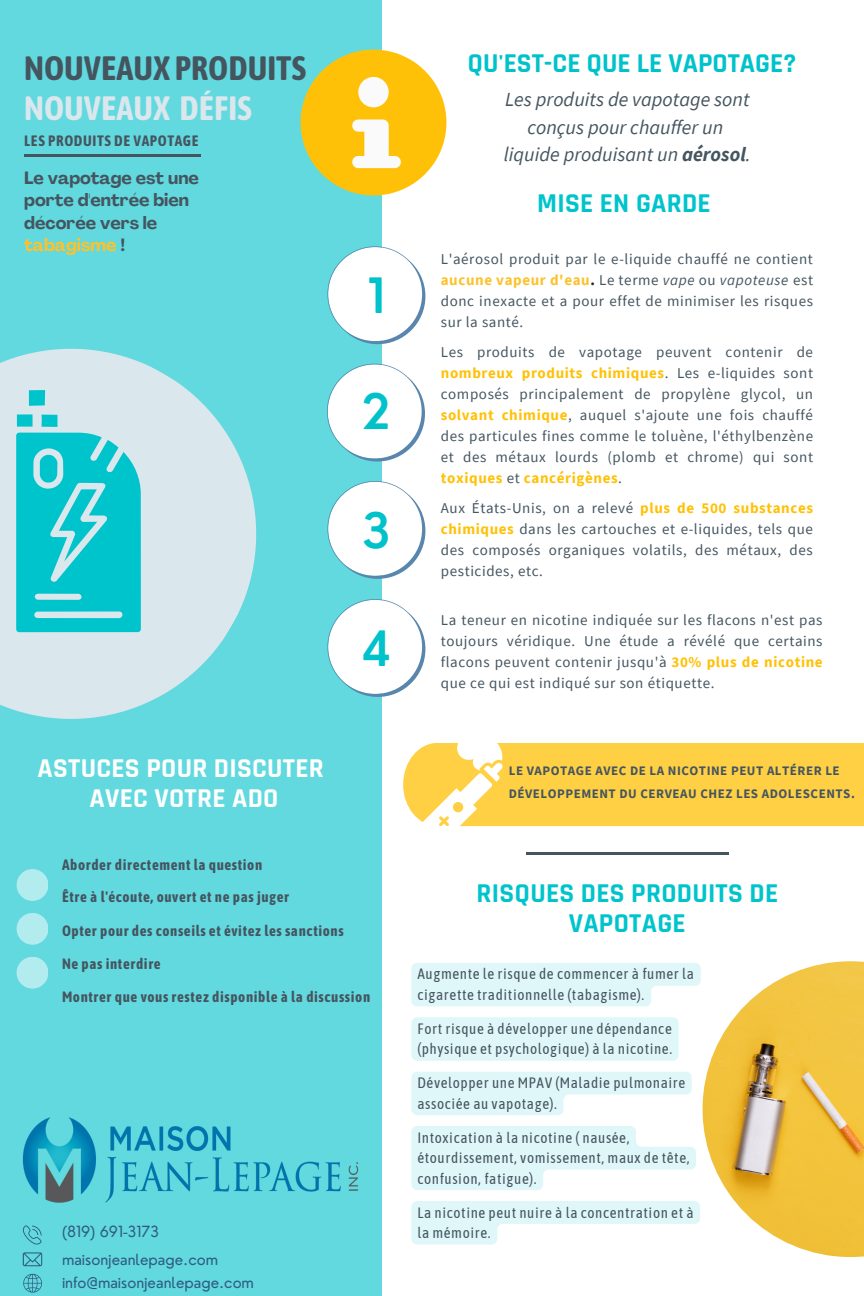
<style>
.page{position:relative;width:864px;height:1296px;background:#fff}
.page>*{position:absolute;margin:0;border:0;box-sizing:border-box;transform-origin:0 0}
.t1{font:600 47.5px "Nourd";color:#00c2cb}
.t2{font:700 33.7px "Asap Condensed";color:#455560}
.t3{font:700 33.7px "Asap Condensed";color:#dae7ed}
.t4{font:700 27.5px/30px "Rajdhani";letter-spacing:.01em;color:#00c4cc;text-align:center}
.t5{font:700 27.5px "Rajdhani";letter-spacing:.01em;color:#fff}
.t6{font:700 27.5px "Rajdhani";color:#00c2cb}
.t7{font:italic 20px/27.8px "Source Sans Pro";color:#455560;text-align:center}
.t8{font:700 17.5px/22.5px "Agrandir";color:#455560}
.t9{font:15px/21px "Source Sans Pro";letter-spacing:.04em;color:#455560;text-align:justify}
.t10{font:15px/20.6px "Asap Condensed";letter-spacing:.04em;color:#455560}
.t11{font:700 15px "Asap Condensed";letter-spacing:.04em;color:#455560}
.t12{font:15px "Nourd";color:#2f5c82}
.t13{font:700 13px/23.2px "Source Sans Pro";letter-spacing:.04em;color:#455560}
.s1{color:#fcc22d}
.s2{font-weight:700}
.s3{font-weight:700;color:#fcc22d}
.s4{font-weight:700;color:#222}
.s5{font-style:italic}
.s6{font-weight:700;color:#ffc107}
</style>
<div class="page">
<div style="left:0;top:0;width:382px;height:1296px;background:#62d9de"></div>
<svg style="left:301px;top:50px;width:145px;height:145px"></svg>
<svg style="left:327px;top:246px;width:99px;height:98px"></svg>
<svg style="left:327px;top:364px;width:98px;height:98px"></svg>
<svg style="left:327px;top:481px;width:99px;height:98px"></svg>
<svg style="left:327px;top:599px;width:99px;height:98px"></svg>
<svg style="left:0;top:348px;width:257px;height:371px;fill:#dae7ed"></svg>
<svg style="left:0;top:399px;width:215px;height:286px;background:#8ddae1"></svg>
<svg style="left:12px;top:383px;width:51px;height:51px;background:#a0dde4"></svg>
<hr style="left:526px;top:852px;width:203px;height:2px;background:#455560">
<hr style="left:24px;top:154px;width:177px;height:2px;background:#455560">
<div style="left:17px;top:869px;width:31px;height:32px;background:#b2ecee;border-radius:50%"></div>
<div style="left:17px;top:913px;width:31px;height:32px;background:#b2ecee;border-radius:50%"></div>
<div style="left:17px;top:957px;width:31px;height:32px;background:#b2ecee;border-radius:50%"></div>
<svg style="left:403px;top:743px;width:461px;height:84px;background:#ffd453"></svg>
<svg style="left:411px;top:963px;width:290px;height:43px;background:#e2f7f9"></svg>
<div style="left:411px;top:1017px;width:268px;height:44px;background:#e0f7f9"></div>
<svg style="left:411px;top:1072px;width:281px;height:43px"></svg>
<svg style="left:411px;top:1126px;width:285px;height:64px"></svg>
<img style="left:703px;top:961px;width:161px;height:296px">
<svg style="left:23px;top:1225px;width:19px;height:20px"></svg>
<svg style="left:23px;top:1252px;width:19px;height:14px"></svg>
<svg style="left:23px;top:1273px;width:19px;height:20px"></svg>
<img style="left:22px;top:1117px;width:337px;height:86px">
<svg style="left:411px;top:1201px;width:289px;height:44px"></svg>
<p class="t2" style="left:24px;top:48px;width:284px">NOUVEAUX PRODUITS</p>
<p class="t3" style="left:24px;top:89px;width:229px">NOUVEAUX DÉFIS</p>
<p class="t11" style="left:24px;top:131px;width:176px">LES PRODUITS DE VAPOTAGE</p>
<p class="t8" style="left:24px;top:168px;width:176px">Le vapotage est une porte d'entrée bien décorée vers le <span class="s1">tabagisme</span> !</p>
<p class="t5" style="left:38px;top:751px;width:288px">ASTUCES POUR DISCUTER</p>
<p class="t5" style="left:89px;top:781px;width:190px">AVEC VOTRE ADO</p>
<p class="t11" style="left:62px;top:856px;width:202px">Aborder directement la question</p>
<p class="t1" style="left:368px;top:265px;width:19px">1</p>
<p class="t1" style="left:361px;top:382px;width:31px">2</p>
<p class="t1" style="left:362px;top:500px;width:31px">3</p>
<p class="t1" style="left:361px;top:618px;width:32px">4</p>
<p class="t11" style="left:62px;top:888px;width:229px">Être à l'écoute, ouvert et ne pas juger</p>
<p class="t11" style="left:62px;top:922px;width:283px">Opter pour des conseils et évitez les sanctions</p>
<p class="t11" style="left:62px;top:955px;width:100px">Ne pas interdire</p>
<p class="t11" style="left:62px;top:988px;width:310px">Montrer que vous restez disponible à la discussion</p>
<p class="t12" style="left:62px;top:1222px;width:98px">(819) 691-3173</p>
<p class="t12" style="left:62px;top:1250px;width:158px">maisonjeanlepage.com</p>
<p class="t12" style="left:62px;top:1273px;width:193px">info@maisonjeanlepage.com</p>
<p class="t6" style="left:468px;top:46px;width:330px">QU'EST-CE QUE LE VAPOTAGE?</p>
<p class="t7" style="left:505px;top:85px;width:246px">Les produits de vapotage sont conçus pour chauffer un</p>
<p class="t7" style="left:504px;top:140px;width:249px">liquide produisant un <span class="s2">aérosol</span>.</p>
<p class="t4" style="left:537px;top:189px;width:175px">MISE EN GARDE</p>
<p class="t9" style="left:441px;top:248px;width:374px">L'aérosol produit par le e-liquide chauffé ne contient <span class="s3">aucune vapeur d'eau</span><span class="s4">.</span> Le terme <span class="s5">vape</span> ou <span class="s5">vapoteuse</span> est donc inexacte et a pour effet de minimiser les risques sur la santé.</p>
<p class="t9" style="left:441px;top:341px;width:374px">Les produits de vapotage peuvent contenir de <span class="s6">nombreux produits chimiques</span>. Les e-liquides sont composés principalement de propylène glycol, un <span class="s6">solvant chimique</span>, auquel s'ajoute une fois chauffé des particules fines comme le toluène, l'éthylbenzène et des métaux lourds (plomb et chrome) qui sont <span class="s6">toxiques</span> et <span class="s6">cancérigènes</span>.</p>
<p class="t9" style="left:441px;top:497px;width:374px">Aux États-Unis, on a relevé <span class="s6">plus de 500 substances chimiques</span> dans les cartouches et e-liquides, tels que des composés organiques volatils, des métaux, des pesticides, etc.</p>
<p class="t9" style="left:441px;top:609px;width:383px">La teneur en nicotine indiquée sur les flacons n'est pas toujours véridique. Une étude a révélé que certains flacons peuvent contenir jusqu'à <span class="s6">30% plus de nicotine </span>que ce qui est indiqué sur son étiquette.</p>
<p class="t13" style="left:509px;top:759px;width:348px">LE VAPOTAGE AVEC DE LA NICOTINE PEUT ALTÉRER LE<br>DÉVELOPPEMENT DU CERVEAU CHEZ LES ADOLESCENTS.</p>
<p class="t4" style="left:476px;top:879px;width:303px">RISQUES DES PRODUITS DE<br>VAPOTAGE</p>
<p class="t10" style="left:417px;top:964px;width:278px">Augmente le risque de commencer à fumer la cigarette traditionnelle (tabagisme).</p>
<p class="t10" style="left:417px;top:1018px;width:256px">Fort risque à développer une dépendance (physique et psychologique) à la nicotine.</p>
<p class="t10" style="left:417px;top:1072px;width:269px">Développer une MPAV (Maladie pulmonaire associée au vapotage).</p>
<p class="t10" style="left:417px;top:1127px;width:274px">Intoxication à la nicotine ( nausée, étourdissement, vomissement, maux de tête, confusion, fatigue).</p>
<p class="t10" style="left:417px;top:1202px;width:278px">La nicotine peut nuire à la concentration et à la mémoire.</p>
</div>
